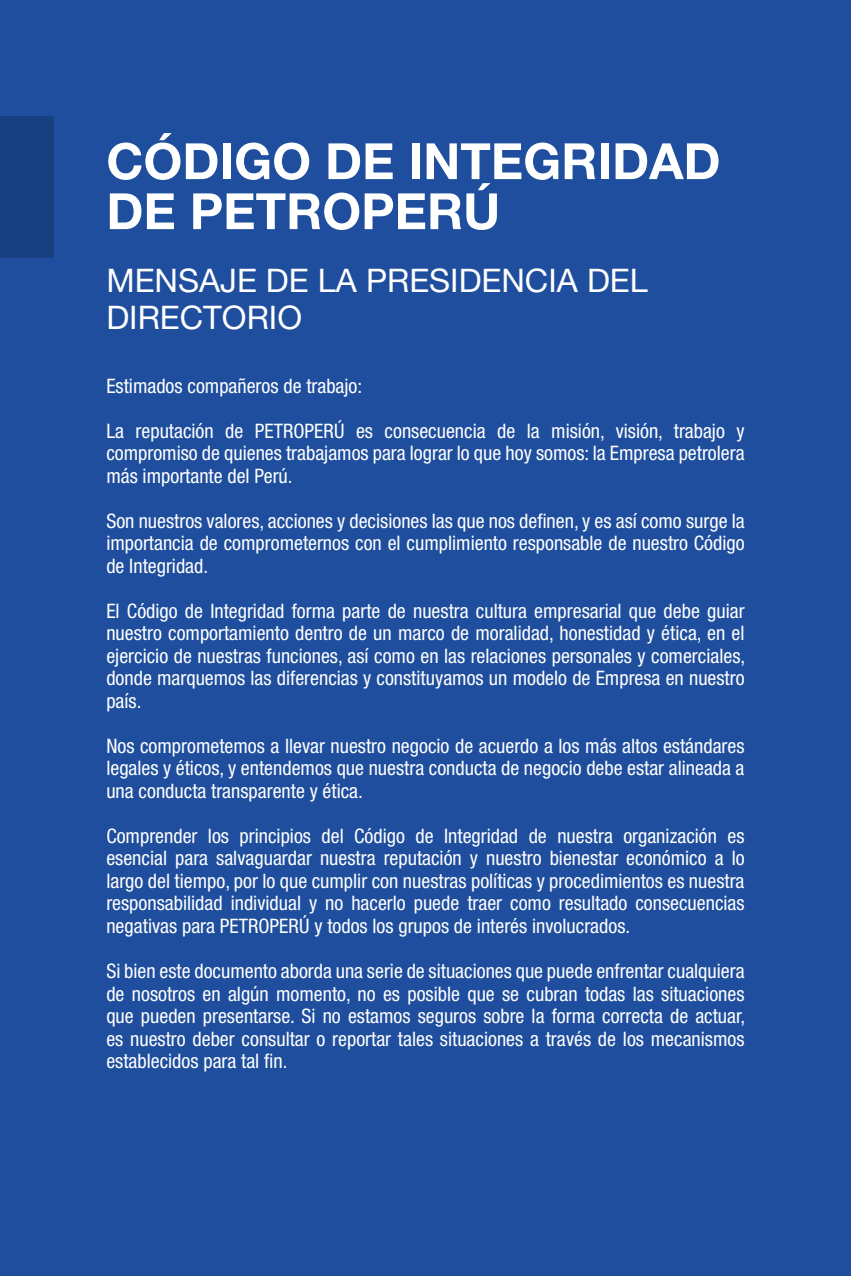
<style>
.page{position:relative;width:851px;height:1276px;background:#fff}
.page>*{position:absolute;margin:0;border:0;box-sizing:border-box;transform-origin:0 0}
.t1{font:700 50px/50px "Helvetica Neue LT Std";color:#fff}
.t2{font:32.5px/37.5px "Helvetica Neue LT Std";color:#fff}
.t3{font:condensed 20px/22.5px "Helvetica Neue LT Std";color:#fff;text-align:justify}
</style>
<div class="page">
<div style="left:0;top:0;width:850px;height:1276px;background:#1e4e9d"></div>
<div style="left:0;top:116px;width:53px;height:142px;background:#183f80"></div>
<h1 class="t1" style="left:106px;top:135px;width:615px">CÓDIGO DE INTEGRIDAD<br>DE PETROPERÚ</h1>
<h2 class="t2" style="left:106px;top:261px;width:543px">MENSAJE DE LA PRESIDENCIA DEL<br>DIRECTORIO</h2>
<p class="t3" style="left:106px;top:374px;width:257px">Estimados compañeros de trabajo:</p>
<p class="t3" style="left:106px;top:419px;width:639px">La reputación de PETROPERÚ es consecuencia de la misión, visión, trabajo y compromiso de quienes trabajamos para lograr lo que hoy somos: la Empresa petrolera más importante del Perú.</p>
<p class="t3" style="left:106px;top:509px;width:639px">Son nuestros valores, acciones y decisiones las que nos definen, y es así como surge la importancia de comprometernos con el cumplimiento responsable de nuestro Código de Integridad.</p>
<p class="t3" style="left:106px;top:599px;width:640px">El Código de Integridad forma parte de nuestra cultura empresarial que debe guiar nuestro comportamiento dentro de un marco de moralidad, honestidad y ética, en el ejercicio de nuestras funciones, así como en las relaciones personales y comerciales, donde marquemos las diferencias y constituyamos un modelo de Empresa en nuestro país.</p>
<p class="t3" style="left:106px;top:734px;width:639px">Nos comprometemos a llevar nuestro negocio de acuerdo a los más altos estándares legales y éticos, y entendemos que nuestra conducta de negocio debe estar alineada a una conducta transparente y ética.</p>
<p class="t3" style="left:106px;top:824px;width:639px">Comprender los principios del Código de Integridad de nuestra organización es esencial para salvaguardar nuestra reputación y nuestro bienestar económico a lo largo del tiempo, por lo que cumplir con nuestras políticas y procedimientos es nuestra responsabilidad individual y no hacerlo puede traer como resultado consecuencias negativas para PETROPERÚ y todos los grupos de interés involucrados.</p>
<p class="t3" style="left:106px;top:959px;width:640px">Si bien este documento aborda una serie de situaciones que puede enfrentar cualquiera de nosotros en algún momento, no es posible que se cubran todas las situaciones que pueden presentarse. Si no estamos seguros sobre la forma correcta de actuar, es nuestro deber consultar o reportar tales situaciones a través de los mecanismos establecidos para tal fin.</p>
</div>
